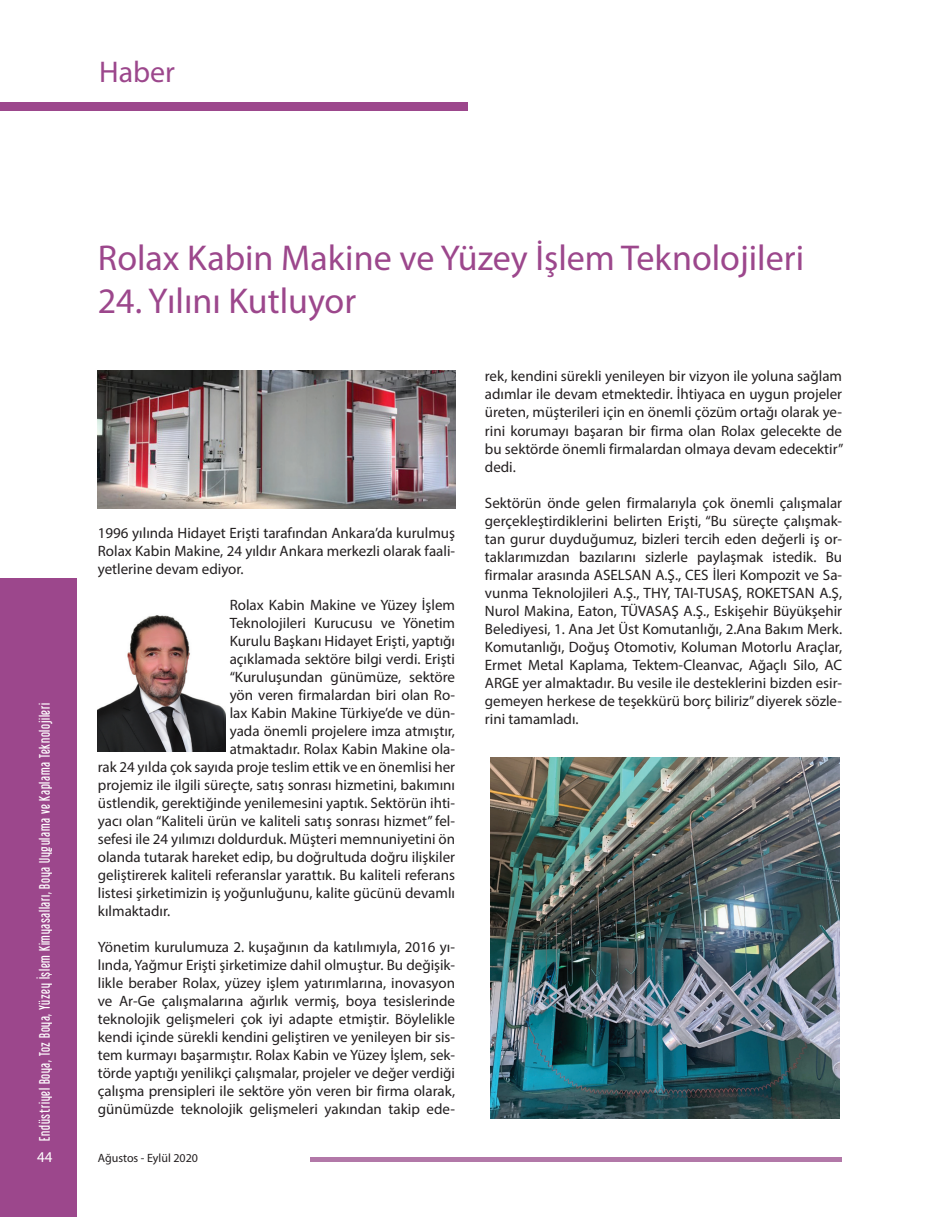
<style>
.page{position:relative;width:940px;height:1217px;background:#fff}
.page>*{position:absolute;margin:0;border:0;box-sizing:border-box;transform-origin:0 0}
.t1{font:36px "Myriad Pro";color:#9c478c}
.baslık{font:30px "Myriad Pro";color:#9c478c}
.t2{font:15px/18px "Myriad Pro";color:#231f20;text-align:justify}
.t3{font:15px "Myriad Pro";color:#fff}
.t4{font:13.5px "Libel Suit";letter-spacing:.05em;color:#fff}
.t5{font:12px "Myriad Pro";color:#231f20}
</style>
<div class="page">
<hr style="left:310px;top:1157px;width:532px;height:3px;background:#b278a8">
<div style="left:0;top:578px;width:77px;height:638px;background:#9c478c"></div>
<div style="left:0;top:102px;width:468px;height:9px;background:#9c478c"></div>
<img style="left:98px;top:370px;width:357px;height:138px">
<img style="left:490px;top:757px;width:349px;height:361px">
<img style="left:98px;top:615px;width:127px;height:135px">
<p class="baslık" style="left:99px;top:53px;width:77px">Haber</p>
<p class="t4" style="left:36px;top:1140px;width:439px;rotate:-90deg">Endüstriyel Boya, Toz Boya, Yüzey İşlem Kimyasalları, Boya Uygulama ve Kaplama Teknolojileri</p>
<p class="t3" style="left:37px;top:1147px;width:17px">44</p>
<p class="t1" style="left:98px;top:235px;width:708px">Rolax Kabin Makine ve Yüzey İşlem Teknolojileri</p>
<p class="t1" style="left:98px;top:278px;width:260px">24. Yılını Kutluyor</p>
<p class="t2" style="left:98px;top:523px;width:359px">1996 yılında Hidayet Erişti tarafından Ankara’da kurulmuş Rolax Kabin Makine, 24 yıldır Ankara merkezli olarak faali&shy;yetlerine devam ediyor.</p>
<p class="t2" style="left:230px;top:595px;width:227px">Rolax Kabin Makine ve Yüzey İşlem</p>
<p class="t2" style="left:230px;top:613px;width:227px">Teknolojileri Kurucusu ve Yönetim</p>
<p class="t2" style="left:230px;top:631px;width:227px">Kurulu Başkanı Hidayet Erişti, yaptığı</p>
<p class="t2" style="left:230px;top:649px;width:227px">açıklamada sektöre bilgi verdi. Erişti</p>
<p class="t2" style="left:230px;top:667px;width:227px">“Kuruluşundan günümüze, sektöre</p>
<p class="t2" style="left:230px;top:685px;width:227px">yön veren firmalardan biri olan Ro-</p>
<p class="t2" style="left:230px;top:703px;width:227px">lax Kabin Makine Türkiye’de ve dün-</p>
<p class="t2" style="left:230px;top:721px;width:227px">yada önemli projelere imza atmıştır,</p>
<p class="t2" style="left:230px;top:739px;width:227px">atmaktadır. Rolax Kabin Makine ola-</p>
<p class="t2" style="left:98px;top:757px;width:359px">rak 24 yılda çok sayıda proje teslim ettik ve en önemlisi her</p>
<p class="t2" style="left:98px;top:775px;width:359px">projemiz ile ilgili süreçte, satış sonrası hizmetini, bakımını</p>
<p class="t2" style="left:98px;top:793px;width:359px">üstlendik, gerektiğinde yenilemesini yaptık. Sektörün ihti-</p>
<p class="t2" style="left:98px;top:811px;width:359px">yacı olan “Kaliteli ürün ve kaliteli satış sonrası hizmet” fel-</p>
<p class="t2" style="left:98px;top:829px;width:359px">sefesi ile 24 yılımızı doldurduk. Müşteri memnuniyetini ön</p>
<p class="t2" style="left:98px;top:847px;width:359px">olanda tutarak hareket edip, bu doğrultuda doğru ilişkiler</p>
<p class="t2" style="left:98px;top:865px;width:359px">geliştirerek kaliteli referanslar yarattık. Bu kaliteli referans</p>
<p class="t2" style="left:98px;top:883px;width:359px">listesi şirketimizin iş yoğunluğunu, kalite gücünü devamlı</p>
<p class="t2" style="left:98px;top:901px;width:74px">kılmaktadır.</p>
<p class="t2" style="left:98px;top:937px;width:359px">Yönetim kurulumuza 2. kuşağının da katılımıyla, 2016 yı&shy;lında, Yağmur Erişti şirketimize dahil olmuştur. Bu değişik&shy;likle beraber Rolax, yüzey işlem yatırımlarına, inovasyon ve Ar-Ge çalışmalarına ağırlık vermiş, boya tesislerinde teknolojik gelişmeleri çok iyi adapte etmiştir. Böylelikle kendi içinde sürekli kendini geliştiren ve yenileyen bir sis&shy;tem kurmayı başarmıştır. Rolax Kabin ve Yüzey İşlem, sek&shy;törde yaptığı yenilikçi çalışmalar, projeler ve değer verdiği çalışma prensipleri ile sektöre yön veren bir firma olarak, günümüzde teknolojik gelişmeleri yakından takip ede-</p>
<p class="t5" style="left:98px;top:1150px;width:102px">Ağustos - Eylül 2020</p>
<p class="t2" style="left:485px;top:367px;width:360px">rek, kendini sürekli yenileyen bir vizyon ile yoluna sağlam adımlar ile devam etmektedir. İhtiyaca en uygun projeler üreten, müşterileri için en önemli çözüm ortağı olarak ye&shy;rini korumayı başaran bir firma olan Rolax gelecekte de bu sektörde önemli firmalardan olmaya devam edecektir” dedi.</p>
<p class="t2" style="left:485px;top:493px;width:359px">Sektörün önde gelen firmalarıyla çok önemli çalışmalar gerçekleştirdiklerini belirten Erişti, “Bu süreçte çalışmak&shy;tan gurur duyduğumuz, bizleri tercih eden değerli iş or&shy;taklarımızdan bazılarını sizlerle paylaşmak istedik. Bu firmalar arasında ASELSAN A.Ş., CES İleri Kompozit ve Sa&shy;vunma Teknolojileri A.Ş., THY, TAI-TUSAŞ, ROKETSAN A.Ş, Nurol Makina, Eaton, TÜVASAŞ A.Ş., Eskişehir Büyükşehir Belediyesi, 1. Ana Jet Üst Komutanlığı, 2.Ana Bakım Merk.<br>Komutanlığı, Doğuş Otomotiv, Koluman Motorlu Araçlar, Ermet Metal Kaplama, Tektem-Cleanvac, Ağaçlı Silo, AC ARGE yer almaktadır. Bu vesile ile desteklerini bizden esir&shy;gemeyen herkese de teşekkürü borç biliriz” diyerek sözle&shy;rini tamamladı.</p>
</div>
